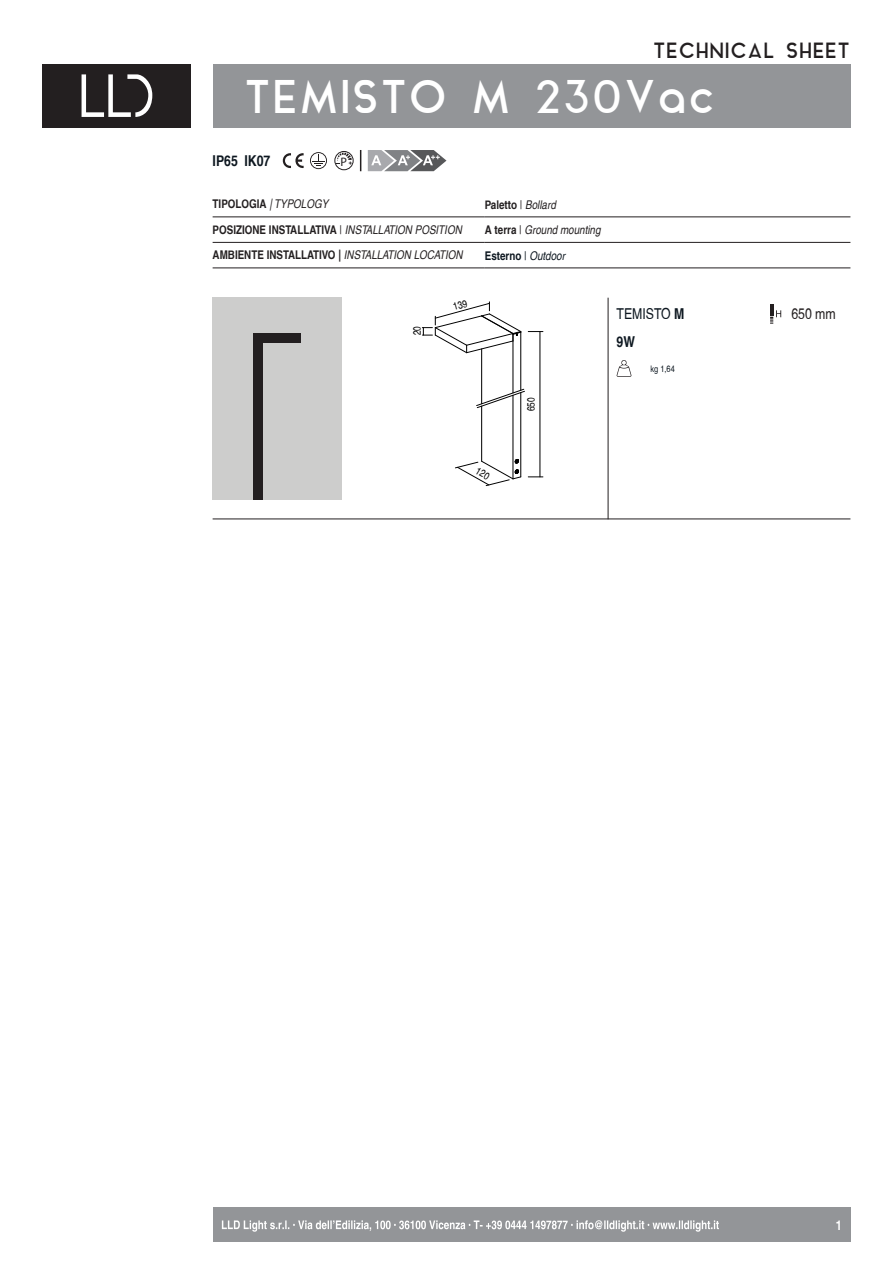
<style>
.page{position:relative;width:893px;height:1263px;background:#fff}
.page>*{position:absolute;margin:0;border:0;box-sizing:border-box;transform-origin:0 0}
.t1{font:45px "Aqua Grotesque";color:#fff}
.t2{font:21px "Aqua Grotesque";color:#231f20}
.t3{font:700 condensed 15px "Helvetica LT";color:#0d1720}
.t4{font:condensed 15px "Helvetica";color:#0d1720}
.t5{font:condensed 15px "Helvetica";color:#231f20}
.t6{font:700 condensed 13.5px "Helvetica LT";color:#fff}
.t7{font:12.3px "Myriad Pro";color:#231f20}
.t8{font:700 condensed 12px "Helvetica LT";color:#231f20}
.t9{font:italic condensed 12px "Helvetica LT";color:#231f20}
.t10{font:700 condensed 12px "Helvetica LT";color:#0d1720}
.t11{font:condensed 10.5px "Helvetica";color:#000;scale:.96 1}
.t12{font:condensed 9px "Helvetica";color:#0d1720}
.s1{font-weight:400;font-style:italic}
.s2{font-family:"Helvetica";font-weight:400}
.s3{font-weight:700;font-style:normal}
.s4{font-family:"Helvetica";font-style:normal}
.s5{font-family:"Helvetica LT";font-weight:700}
</style>
<div class="page">
<div style="left:213px;top:64px;width:637px;height:64px;background:#939598"></div>
<div style="left:43px;top:64px;width:148px;height:64px;background:#231f20"></div>
<svg style="left:82px;top:74px;width:70px;height:43px"></svg>
<div style="left:213px;top:1208px;width:637px;height:34px;background:#939598"></div>
<svg style="left:368px;top:150px;width:78px;height:21px"></svg>
<svg style="left:360px;top:150px;width:1px;height:21px"></svg>
<hr style="left:213px;top:217px;width:272px;height:1px;background:#231f20">
<hr style="left:485px;top:217px;width:365px;height:1px;background:#231f20">
<hr style="left:213px;top:242px;width:272px;height:1px;background:#231f20">
<hr style="left:485px;top:242px;width:365px;height:1px;background:#231f20">
<hr style="left:213px;top:268px;width:272px;height:1px;background:#231f20">
<hr style="left:485px;top:268px;width:365px;height:1px;background:#231f20">
<svg style="left:282px;top:153px;width:22px;height:15px"></svg>
<hr style="left:608px;top:298px;width:1px;height:221px;background:#231f20">
<svg style="left:770px;top:304px;width:11px;height:20px"></svg>
<svg style="left:616px;top:360px;width:16px;height:17px"></svg>
<hr style="left:213px;top:518px;width:637px;height:1px;background:#231f20">
<hr style="left:520px;top:393px;width:1px;height:84px;background:#000">
<hr style="left:513px;top:395px;width:1px;height:84px;background:#000">
<hr style="left:481px;top:406px;width:1px;height:55px;background:#000">
<svg style="left:476px;top:389px;width:49px;height:19px"></svg>
<hr style="left:481px;top:349px;width:1px;height:55px;background:#000">
<hr style="left:513px;top:334px;width:1px;height:59px;background:#000">
<hr style="left:520px;top:332px;width:1px;height:58px;background:#000">
<svg style="left:528px;top:477px;width:15px;height:1px"></svg>
<svg style="left:528px;top:331px;width:15px;height:1px"></svg>
<hr style="left:540px;top:332px;width:1px;height:145px;background:#000">
<svg style="left:222px;top:1220px;width:497px;height:12px"></svg>
<div style="left:213px;top:298px;width:128px;height:202px;background:#cdcdcc"></div>
<div style="left:253px;top:334px;width:48px;height:9px;background:#231f20"></div>
<div style="left:253px;top:334px;width:9px;height:166px;background:#231f20"></div>
<svg style="left:310px;top:152px;width:17px;height:17px"></svg>
<svg style="left:336px;top:153px;width:16px;height:12px"></svg>
<div style="left:335px;top:151px;width:18px;height:19px;border:1px solid #231f20;border-radius:50%"></div>
<svg style="left:422px;top:301px;width:99px;height:52px"></svg>
<svg style="left:455px;top:459px;width:66px;height:27px"></svg>
<p class="t2" style="left:653px;top:40px;width:199px">TECHNICAL SHEET</p>
<p class="t1" style="left:244px;top:73px;width:474px">TEMISTO M 230Vac</p>
<p class="t3" style="left:213px;top:152px;width:59px">IP65 IK07</p>
<p class="t8" style="left:213px;top:197px;width:117px">TIPOLOGIA <span class="s1">| TYPOLOGY</span></p>
<p class="t8" style="left:485px;top:197px;width:73px">Paletto <span class="s2">|</span> <span class="s1">Bollard</span></p>
<p class="t8" style="left:213px;top:222px;width:251px">POSIZIONE INSTALLATIVA <span class="s2">|</span> <span class="s1">INSTALLATION POSITION</span></p>
<p class="t9" style="left:485px;top:223px;width:117px"><span class="s3">A terra</span> <span class="s4">|</span> Ground mounting</p>
<p class="t8" style="left:213px;top:248px;width:251px">AMBIENTE INSTALLATIVO | <span class="s1">INSTALLATION LOCATION</span></p>
<p class="t10" style="left:485px;top:248px;width:82px">Esterno <span class="s2">|</span> <span class="s1">Outdoor</span></p>
<p class="t7" style="left:340px;top:155px;width:8px">P</p>
<p class="t11" style="left:411px;top:335px;width:11px;rotate:-90deg">20</p>
<p class="t11" style="left:525px;top:411px;width:16px;rotate:-90deg">650</p>
<p class="t4" style="left:617px;top:305px;width:69px">TEMISTO <span class="s5">M</span></p>
<p class="t5" style="left:791px;top:305px;width:46px">650 mm</p>
<p class="t3" style="left:617px;top:333px;width:20px">9W</p>
<p class="t12" style="left:651px;top:363px;width:26px">kg 1,64</p>
<p class="t6" style="left:836px;top:1216px;width:8px">1</p>
</div>
